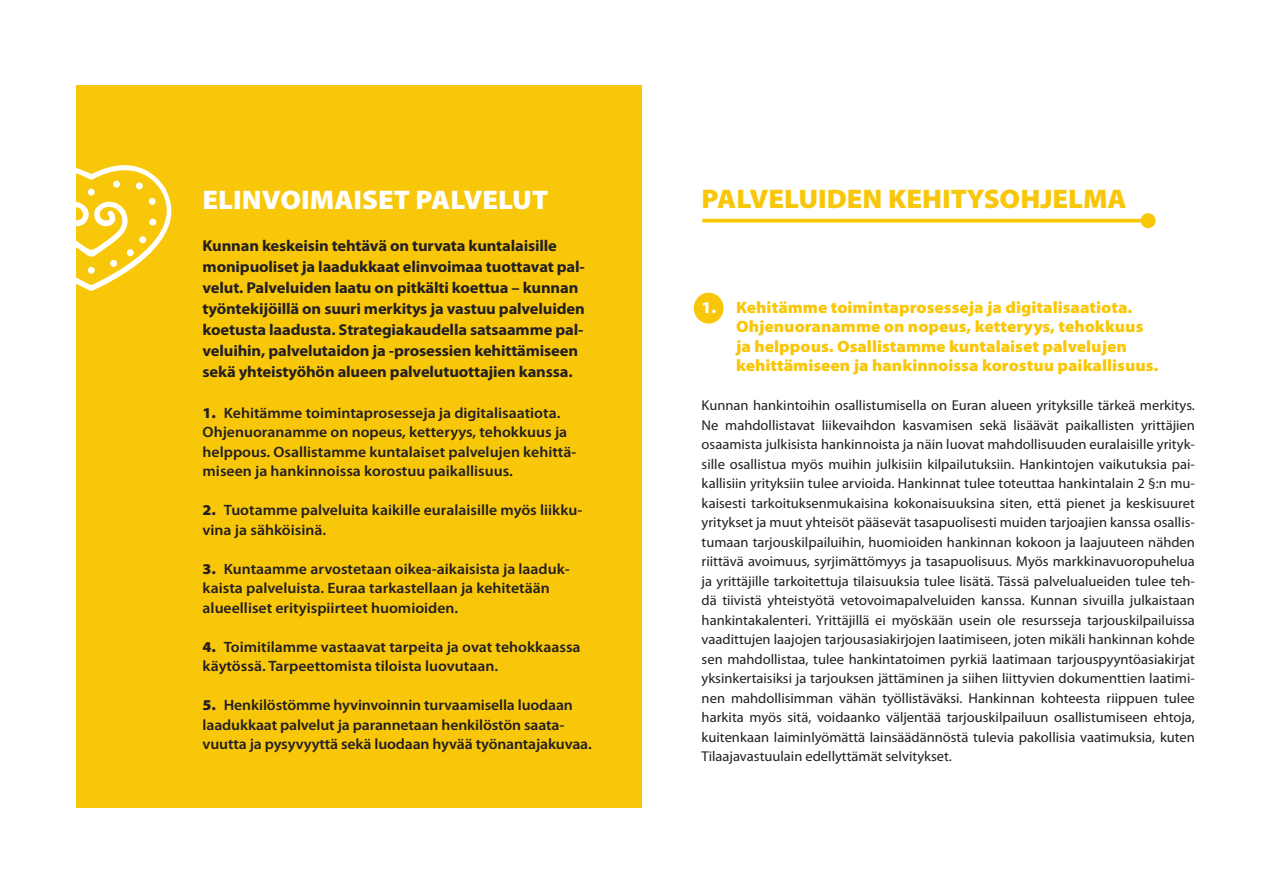
<style>
.page{position:relative;width:1263px;height:893px;background:#fff}
.page>*{position:absolute;margin:0;border:0;box-sizing:border-box;transform-origin:0 0}
.t1{font:900 27px "Myriad Pro";color:#f9c709;scale:1.05 1}
.t2{font:900 27px "Myriad Pro";color:#fff;scale:1.05 1}
.t3{font:900 16.5px/19.5px "Myriad Pro";color:#f9c709;scale:1.05 1}
.t4{font:700 15.75px/21px "Myriad Pro";letter-spacing:-.01em;color:#231f20;scale:1.05 1}
.t5{font:600 15px/19.5px "Myriad Pro";color:#231f20;scale:1.05 1}
.t6{font:14.25px/19.5px "Myriad Pro";color:#231f20;text-align:justify}
.s1{font-weight:900}
.s2{color:#fff}
</style>
<div class="page">
<div style="left:694px;top:293px;width:29px;height:31px;background:#f9c709;border-radius:50%"></div>
<div style="left:77px;top:85px;width:565px;height:723px;background:#f9c709"></div>
<svg style="left:76px;top:148px;width:96px;height:143px"></svg>
<div style="left:88px;top:188px;width:7px;height:8px;background:#fff;border-radius:3px"></div>
<svg style="left:702px;top:219px;width:438px;height:4px;fill:#f9c709"></svg>
<div style="left:1140px;top:213px;width:15px;height:15px;background:#f9c709;border-radius:50%"></div>
<h1 class="t2" style="left:203px;top:185px;width:331px">ELINVOIMAISET PALVELUT</h1>
<p class="t4" style="left:203px;top:236px;width:366px">Kunnan keskeisin tehtävä on turvata kuntalaisille monipuoliset ja laadukkaat elinvoimaa tuottavat pal&shy;velut. Palveluiden laatu on pitkälti koettua – kunnan työntekijöillä on suuri merkitys ja vastuu palveluiden koetusta laadusta. Strategiakaudella satsaamme pal&shy;veluihin, palvelutaidon ja -prosessien kehittämiseen sekä yhteistyöhön alueen palvelutuottajien kanssa.</p>
<p class="t5" style="left:203px;top:403px;width:357px"><span class="s1">1.</span> Kehitämme toimintaprosesseja ja digitalisaatiota.<br>Ohjenuoranamme on nopeus, ketteryys, tehokkuus ja helppous. Osallistamme kuntalaiset palvelujen kehittä&shy;miseen ja hankinnoissa korostuu paikallisuus.</p>
<p class="t5" style="left:203px;top:501px;width:363px"><span class="s1">2.</span> Tuotamme palveluita kaikille euralaisille myös liikku&shy;vina ja sähköisinä.</p>
<p class="t5" style="left:203px;top:559px;width:351px"><span class="s1">3.</span> Kuntaamme arvostetaan oikea-aikaisista ja laaduk&shy;kaista palveluista. Euraa tarkastellaan ja kehitetään alueelliset erityispiirteet huomioiden.</p>
<p class="t5" style="left:203px;top:637px;width:361px"><span class="s1">4.</span> Toimitilamme vastaavat tarpeita ja ovat tehokkaassa käytössä. Tarpeettomista tiloista luovutaan.</p>
<p class="t5" style="left:203px;top:696px;width:372px"><span class="s1">5.</span> Henkilöstömme hyvinvoinnin turvaamisella luodaan laadukkaat palvelut ja parannetaan henkilöstön saata&shy;vuutta ja pysyvyyttä sekä luodaan hyvää työnantajakuvaa.</p>
<h1 class="t1" style="left:702px;top:183px;width:406px">PALVELUIDEN KEHITYSOHJELMA</h1>
<p class="t3" style="left:736px;top:298px;width:404px;text-indent:-34px"><span class="s2">1.</span> Kehitämme toimintaprosesseja ja digitalisaatiota.<br>Ohjenuoranamme on nopeus, ketteryys, tehokkuus ja helppous. Osallistamme kuntalaiset palvelujen kehittämiseen ja hankinnoissa korostuu paikallisuus.</p>
<p class="t6" style="left:702px;top:396px;width:495px">Kunnan hankintoihin osallistumisella on Euran alueen yrityksille tärkeä merkitys.<br>Ne mahdollistavat liikevaihdon kasvamisen sekä lisäävät paikallisten yrittäjien osaamista julkisista hankinnoista ja näin luovat mahdollisuuden euralaisille yrityk&shy;sille osallistua myös muihin julkisiin kilpailutuksiin. Hankintojen vaikutuksia pai&shy;kallisiin yrityksiin tulee arvioida. Hankinnat tulee toteuttaa hankintalain 2 §:n mu&shy;kaisesti tarkoituksenmukaisina kokonaisuuksina siten, että pienet ja keskisuuret yritykset ja muut yhteisöt pääsevät tasapuolisesti muiden tarjoajien kanssa osallis&shy;tumaan tarjouskilpailuihin, huomioiden hankinnan kokoon ja laajuuteen nähden riittävä avoimuus, syrjimättömyys ja tasapuolisuus. Myös markkinavuoropuhelua ja yrittäjille tarkoitettuja tilaisuuksia tulee lisätä. Tässä palvelualueiden tulee teh&shy;dä tiivistä yhteistyötä vetovoimapalveluiden kanssa. Kunnan sivuilla julkaistaan hankintakalenteri. Yrittäjillä ei myöskään usein ole resursseja tarjouskilpailuissa vaadittujen laajojen tarjousasiakirjojen laatimiseen, joten mikäli hankinnan kohde sen mahdollistaa, tulee hankintatoimen pyrkiä laatimaan tarjouspyyntöasiakirjat yksinkertaisiksi ja tarjouksen jättäminen ja siihen liittyvien dokumenttien laatimi&shy;nen mahdollisimman vähän työllistäväksi. Hankinnan kohteesta riippuen tulee harkita myös sitä, voidaanko väljentää tarjouskilpailuun osallistumiseen ehtoja, kuitenkaan laiminlyömättä lainsäädännöstä tulevia pakollisia vaatimuksia, kuten Tilaajavastuulain edellyttämät selvitykset.</p>
</div>
